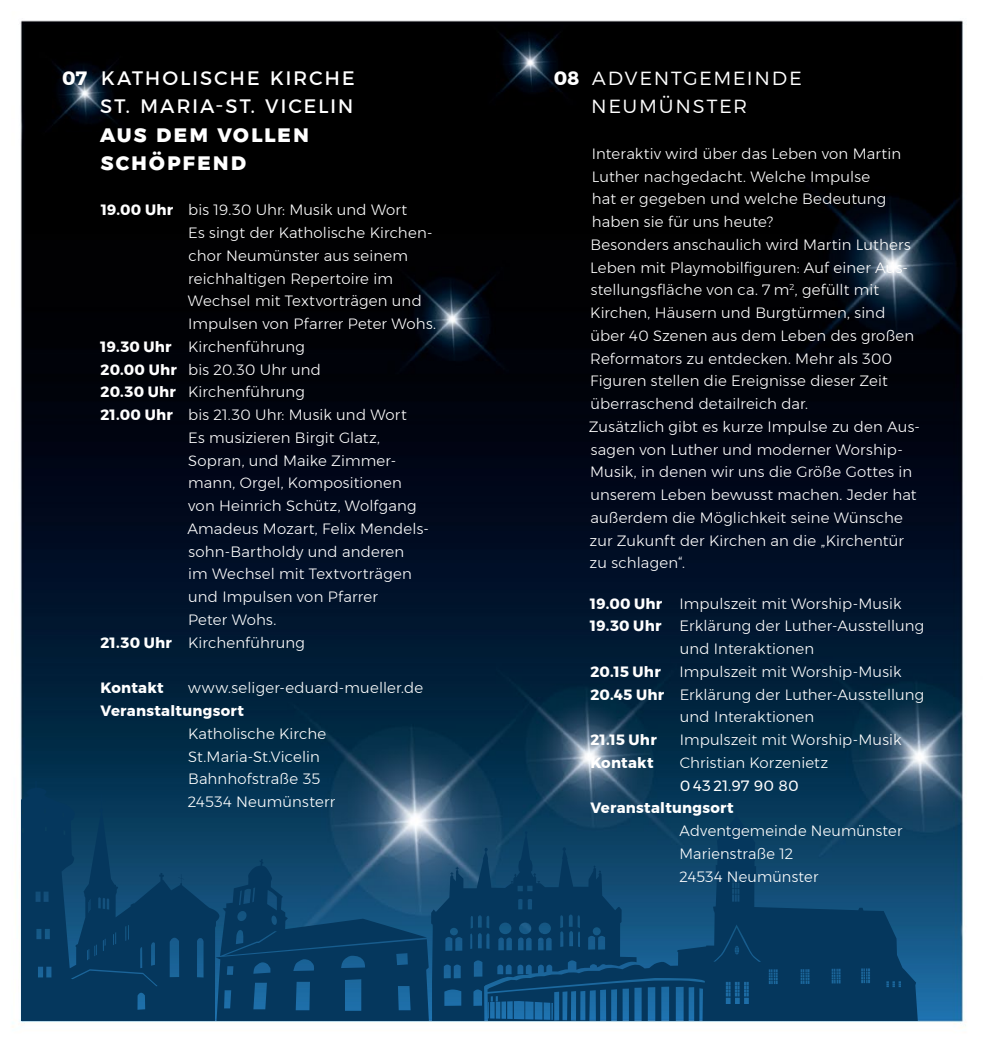
<style>
.page{position:relative;width:983px;height:1042px;background:#fff}
.page>*{position:absolute;margin:0;border:0;box-sizing:border-box;transform-origin:0 0}
.t1{font:23.62px/28.3px "Montserrat";letter-spacing:.07em;color:#fff;text-align:right}
.t2{font:300 23.62px/28.3px "Montserrat";letter-spacing:.045em;color:#fff}
.t3{font:700 23.62px/28.3px "Montserrat";letter-spacing:.055em;color:#fff}
.t4{font:300 14.88px/22.8px "Montserrat";letter-spacing:.01em;color:#fff}
.t5{font:700 14.88px "Montserrat";letter-spacing:.015em;color:#fff}
.t6{font:14.88px "Montserrat";letter-spacing:.015em;color:#fff}
.s1{font-weight:700;font-size:19.25px}
.s2{font-weight:700}
</style>
<div class="page">
<img style="left:12px;top:20px;width:954px;height:1007px">
<svg style="left:709px;top:809px;width:209px;height:211px;background:#093e64"></svg>
<svg style="left:22px;top:781px;width:687px;height:239px;background:#10446a"></svg>
<h1 class="t1" style="left:62px;top:62px;width:294px"><span class="s1">07</span> KATHOLISCHE KIRCHE<br>ST. MARIA-ST. VICELIN</h1>
<h1 class="t3" style="left:100px;top:119px;width:210px">aus dem vollen schöpfend</h1>
<p class="t4" style="left:101px;top:199px;width:307px"><span class="s2">19.00 Uhr</span> bis 19.30 Uhr: Musik und Wort</p>
<p class="t4" style="left:188px;top:221px;width:246px">Es singt der Katholische Kirchen-</p>
<p class="t4" style="left:188px;top:244px;width:221px">chor Neumünster aus seinem</p>
<p class="t4" style="left:188px;top:267px;width:206px">reichhaltigen Repertoire im</p>
<p class="t4" style="left:188px;top:290px;width:235px">Wechsel mit Textvorträgen und</p>
<p class="t4" style="left:188px;top:312px;width:249px">Impulsen von Pfarrer Peter Wohs.</p>
<p class="t4" style="left:101px;top:335px;width:206px"><span class="s2">19.30 Uhr</span> Kirchenführung</p>
<p class="t4" style="left:101px;top:358px;width:222px"><span class="s2">20.00 Uhr</span> bis 20.30 Uhr und</p>
<p class="t4" style="left:100px;top:380px;width:206px"><span class="s2">20.30 Uhr</span> Kirchenführung</p>
<p class="t4" style="left:100px;top:403px;width:307px"><span class="s2">21.00 Uhr</span> bis 21.30 Uhr: Musik und Wort</p>
<p class="t4" style="left:188px;top:426px;width:193px">Es musizieren Birgit Glatz,</p>
<p class="t4" style="left:188px;top:449px;width:209px">Sopran, und Maike Zimmer-</p>
<p class="t4" style="left:188px;top:471px;width:215px">mann, Orgel, Kompositionen</p>
<p class="t4" style="left:188px;top:494px;width:230px">von Heinrich Schütz, Wolfgang</p>
<p class="t4" style="left:187px;top:517px;width:243px">Amadeus Mozart, Felix Mendels-</p>
<p class="t4" style="left:188px;top:540px;width:217px">sohn-Bartholdy und anderen</p>
<p class="t4" style="left:188px;top:562px;width:225px">im Wechsel mit Textvorträgen</p>
<p class="t4" style="left:188px;top:585px;width:191px">und Impulsen von Pfarrer</p>
<p class="t4" style="left:188px;top:608px;width:90px">Peter Wohs.</p>
<p class="t4" style="left:101px;top:631px;width:206px"><span class="s2">21.30 Uhr</span> Kirchenführung</p>
<p class="t5" style="left:101px;top:676px;width:65px">Kontakt</p>
<p class="t4" style="left:188px;top:676px;width:236px">www.seliger-eduard-mueller.de</p>
<p class="t5" style="left:101px;top:699px;width:145px">Veranstaltungsort</p>
<p class="t4" style="left:188px;top:722px;width:149px">Katholische Kirche<br>St.Maria-St.Vicelin<br>Bahnhofstraße 35<br>24534 Neumünsterr</p>
<h1 class="t2" style="left:590px;top:62px;width:212px;text-indent:-37px"><span class="s1">08</span> adventgemeinde neumünster</h1>
<p class="t4" style="left:588px;top:142px;width:332px">Interaktiv wird über das Leben von Martin Luther nachgedacht. Welche Impulse<br>hat er gegeben und welche Bedeutung haben sie für uns heute?<br>Besonders anschaulich wird Martin Luthers Leben mit Playmobilfiguren: Auf einer Aus&shy;stellungsfläche von ca. 7 m<sup>2</sup>, gefüllt mit Kirchen, Häusern und Burgtürmen, sind über 40 Szenen aus dem Leben des großen Reformators zu entdecken. Mehr als 300<br>Figuren stellen die Ereignisse dieser Zeit überraschend detailreich dar.<br>Zusätzlich gibt es kurze Impulse zu den Aus&shy;sagen von Luther und moderner Worship-Musik, in denen wir uns die Größe Gottes in unserem Leben bewusst machen. Jeder hat außerdem die Möglichkeit seine Wünsche zur Zukunft der Kirchen an die „Kirchentür zu schlagen“.</p>
<p class="t4" style="left:590px;top:592px;width:312px"><span class="s2">19.00 Uhr</span> Impulszeit mit Worship-Musik</p>
<p class="t4" style="left:590px;top:614px;width:335px"><span class="s2">19.30 Uhr</span> Erklärung der Luther-Ausstellung</p>
<p class="t4" style="left:679px;top:637px;width:136px">und Interaktionen</p>
<p class="t5" style="left:590px;top:659px;width:72px">20.15 Uhr</p>
<p class="t4" style="left:679px;top:660px;width:223px">Impulszeit mit Worship-Musik</p>
<p class="t4" style="left:590px;top:682px;width:335px"><span class="s2">20.45 Uhr</span> Erklärung der Luther-Ausstellung</p>
<p class="t4" style="left:679px;top:705px;width:136px">und Interaktionen</p>
<p class="t5" style="left:590px;top:728px;width:68px">21.15 Uhr</p>
<p class="t4" style="left:679px;top:728px;width:223px">Impulszeit mit Worship-Musik</p>
<p class="t5" style="left:590px;top:750px;width:65px">Kontakt</p>
<p class="t4" style="left:679px;top:751px;width:150px">Christian Korzenietz</p>
<p class="t6" style="left:679px;top:774px;width:120px">0 43 21.97 90 80</p>
<p class="t5" style="left:590px;top:796px;width:145px">Veranstaltungsort</p>
<p class="t4" style="left:679px;top:819px;width:224px">Adventgemeinde Neumünster<br>Marienstraße 12<br>24534 Neumünster</p>
</div>
